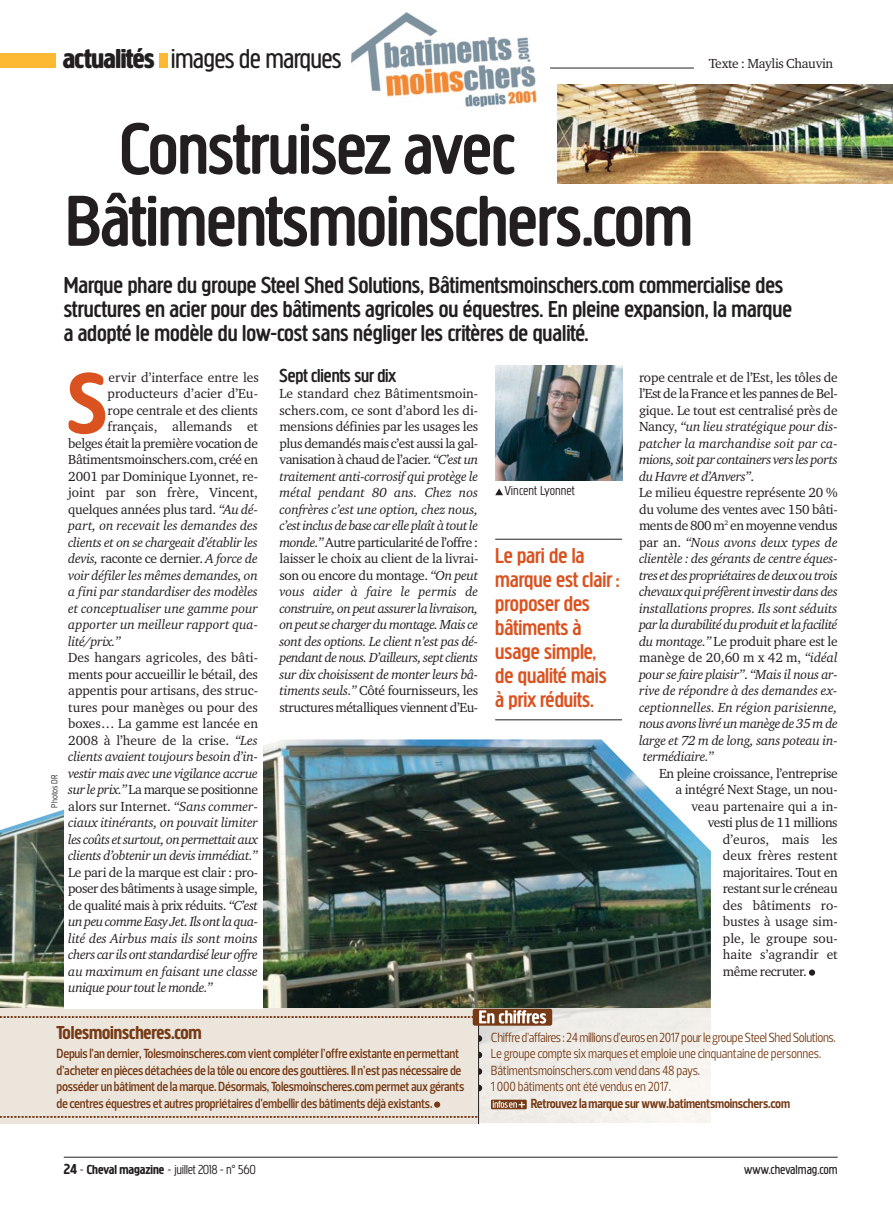
<style>
.page{position:relative;width:893px;height:1212px;background:#fff}
.page>*{position:absolute;margin:0;border:0;box-sizing:border-box;transform-origin:0 0}
.t1{font:700 88.65px "Creighton Pro";color:#da521f}
.t2{font:500 75px/72px "Creighton Pro";letter-spacing:-.01em;color:#231f20}
.t3{font:28.5px "Creighton Pro";letter-spacing:-.025em;color:#231f20}
.t4{font:500 24px/24px "Creighton Pro";color:#231f20}
.t5{font:500 22.5px/24px "Creighton Pro";color:#da521f}
.t6{font:700 19.5px "Creighton Pro";letter-spacing:-.005em;color:#763b16}
.t7{font:500 19.5px "Creighton Pro";letter-spacing:-.005em;color:#231f20}
.t8{font:italic 13.5px/16.5px "Charter ITC Std";letter-spacing:-.02em;color:#231f20;text-align:justify}
.t9{font:13.5px/16.5px "Charter ITC Std";letter-spacing:-.01em;color:#231f20;text-align:justify}
.t10{font:600 13.5px/16.5px "Prelo Condensed";letter-spacing:-.015em;color:#763b16}
.t11{font:13.5px/16.5px "Prelo Condensed";letter-spacing:-.015em;color:#763b16}
.t12{font:13.5px "Charter ITC Std";letter-spacing:-.03em;color:#231f20}
.t13{font:italic 13.5px "Charter ITC Std";color:#231f20}
.t14{font:700 13.5px "Prelo Condensed";letter-spacing:-.015em;color:#763b16}
.t15{font:300 13.5px "Creighton Pro";letter-spacing:-.025em;color:#231f20}
.t16{font:13.5px "Charter ITC Std";letter-spacing:-.035em;color:#231f20}
.t17{font:13.5px "Creighton Pro";color:#231f20}
.t18{font:300 13.5px "Creighton Pro";color:#231f20}
.t19{font:9px "Prelo Condensed";color:#231f20}
.s1{font-weight:800}
.s2{font-style:italic}
.s3{font-style:normal}
.s4{font-weight:700;font-size:15px}
.s5{font-weight:700}
</style>
<div class="page">
<div style="left:809px;top:969px;width:6px;height:7px;background:#231f20;border-radius:50%"></div>
<img style="left:0;top:739px;width:710px;height:270px">
<div style="left:0;top:1009px;width:478px;height:115px;background:#ece5dc"></div>
<svg style="left:479px;top:1122px;width:232px;height:2px"></svg>
<img style="left:479px;top:1009px;width:231px;height:113px">
<div style="left:434px;top:1101px;width:6px;height:7px;background:#763b16;border-radius:50%"></div>
<svg style="left:495px;top:488px;width:8px;height:7px"></svg>
<svg style="left:491px;top:1099px;width:36px;height:10px"></svg>
<hr style="left:64px;top:1157px;width:774px;height:1px;background:#231f20">
<svg style="left:479px;top:1035px;width:3px;height:7px"></svg>
<svg style="left:479px;top:1085px;width:3px;height:6px"></svg>
<svg style="left:479px;top:1052px;width:3px;height:6px"></svg>
<svg style="left:0;top:1116px;width:478px;height:1px"></svg>
<div style="left:0;top:53px;width:56px;height:15px;background:#fdb932"></div>
<div style="left:159px;top:53px;width:8px;height:15px;background:#fdb932"></div>
<img style="left:351px;top:13px;width:185px;height:94px">
<hr style="left:478px;top:1024px;width:1px;height:100px;background:#231f20">
<div style="left:64px;top:356px;width:198px;height:653px;background:#fff"></div>
<hr style="left:550px;top:68px;width:144px;height:1px;background:#231f20">
<hr style="left:495px;top:539px;width:127px;height:1px;background:#231f20">
<hr style="left:495px;top:719px;width:127px;height:1px;background:#231f20">
<img style="left:495px;top:365px;width:127px;height:116px">
<svg style="left:473px;top:1009px;width:79px;height:17px"></svg>
<svg style="left:0;top:1010px;width:546px;height:13px"></svg>
<svg style="left:479px;top:1068px;width:3px;height:7px"></svg>
<img style="left:557px;top:85px;width:336px;height:99px">
<h3 class="t3" style="left:63px;top:48px;width:280px"><span class="s1">actualités</span> images de marques</h3>
<p class="t9" style="left:709px;top:56px;width:126px">Texte : Maylis Chauvin</p>
<h2 class="t2" style="left:65px;top:118px;width:629px;text-indent:54px">Construisez avec<br>Bâtimentsmoinschers.com</h2>
<p class="t4" style="left:64px;top:275px;width:730px">Marque phare du groupe Steel Shed Solutions, Bâtimentsmoinschers.com commercialise des structures en acier pour des bâtiments agricoles ou équestres. En pleine expansion, la marque a adopté le modèle du low-cost sans négliger les critères de qualité.</p>
<p class="t19" style="left:50px;top:808px;width:34px;rotate:-90deg">Photos DR</p>
<h1 class="t1" style="left:68px;top:350px;width:40px">S</h1>
<p class="t9" style="left:109px;top:370px;width:152px">ervir d’interface entre les</p>
<p class="t9" style="left:108px;top:386px;width:152px">producteurs d’acier d’Eu-</p>
<p class="t9" style="left:108px;top:403px;width:152px">rope centrale et des clients</p>
<p class="t9" style="left:108px;top:419px;width:152px">français, allemands et</p>
<p class="t12" style="left:68px;top:438px;width:191px">belges était la première vocation de</p>
<p class="t12" style="left:68px;top:454px;width:191px">Bâtimentsmoinschers.com, créé en</p>
<p class="t9" style="left:68px;top:469px;width:191px">2001 par Dominique Lyonnet, re-</p>
<p class="t9" style="left:68px;top:485px;width:191px">joint par son frère, Vincent,</p>
<p class="t9" style="left:68px;top:502px;width:191px">quelques années plus tard. <span class="s2">“Au dé-</span></p>
<p class="t13" style="left:68px;top:520px;width:191px">part, on recevait les demandes des</p>
<p class="t8" style="left:68px;top:535px;width:191px">clients et on se chargeait d’établir les</p>
<p class="t9" style="left:68px;top:551px;width:191px"><span class="s2">devis,</span> raconte ce dernier. <span class="s2">A force de</span></p>
<p class="t8" style="left:68px;top:568px;width:191px">voir défiler les mêmes demandes, on</p>
<p class="t8" style="left:68px;top:584px;width:191px">a fini par standardiser des modèles</p>
<p class="t13" style="left:68px;top:603px;width:191px">et conceptualiser une gamme pour</p>
<p class="t13" style="left:68px;top:619px;width:191px">apporter un meilleur rapport qua-</p>
<p class="t8" style="left:68px;top:634px;width:54px">lité/prix.”</p>
<p class="t9" style="left:68px;top:650px;width:191px">Des hangars agricoles, des bâti&shy;ments pour accueillir le bétail, des appentis pour artisans, des struc&shy;tures pour manèges ou pour des boxes… La gamme est lancée en 2008 à l’heure de la crise. <span class="s2">“Les clients avaient toujours besoin d’in&shy;vestir mais avec une vigilance accrue sur le prix.”</span> La marque se positionne alors sur Internet. <span class="s2">“Sans commer&shy;ciaux itinérants, on pouvait limiter les coûts et surtout, on permettait aux clients d’obtenir un devis immédiat.”</span></p>
<p class="t8" style="left:68px;top:865px;width:191px"><span class="s3">Le pari de la marque est clair : pro&shy;poser des bâtiments à usage simple, de qualité mais à prix réduits.</span> “C’est un peu comme Easy Jet. Ils ont la qua&shy;lité des Airbus mais ils sont moins chers car ils ont standardisé leur offre au maximum en faisant une classe unique pour tout le monde.”</p>
<h3 class="t7" style="left:279px;top:369px;width:118px">Sept clients sur dix</h3>
<p class="t8" style="left:279px;top:386px;width:200px"><span class="s3">Le standard chez Bâtimentsmoin&shy;schers.com, ce sont d’abord les di&shy;mensions définies par les usages les plus demandés mais c’est aussi la gal&shy;vanisation à chaud de l’acier.</span> “C’est un traitement anti-corrosif qui protège le métal pendant 80 ans. Chez nos confrères c’est une option, chez nous, c’est inclus de base car elle plaît à tout le monde.” <span class="s3">Autre particularité de l’offre : laisser le choix au client de la livrai&shy;son ou encore du montage.</span> “On peut vous aider à faire le permis de construire, on peut assurer la livraison, on peut se charger du montage. Mais ce sont des options. Le client n’est pas dé&shy;pendant de nous. D’ailleurs, sept clients sur dix choisissent de monter leurs bâ&shy;timents seuls.” <span class="s3">Côté fournisseurs, les structures métalliques viennent d’Eu-</span></p>
<h3 class="t6" style="left:56px;top:1021px;width:147px">Tolesmoinscheres.com</h3>
<p class="t10" style="left:56px;top:1047px;width:409px">Depuis l’an dernier, Tolesmoinscheres.com vient compléter l’offre existante en permettant d’acheter en pièces détachées de la tôle ou encore des gouttières. Il n’est pas nécessaire de posséder un bâtiment de la marque. Désormais, Tolesmoinscheres.com permet aux gérants de centres équestres et autres propriétaires d’embellir des bâtiments déjà existants.</p>
<p class="t18" style="left:505px;top:485px;width:71px">Vincent Lyonnet</p>
<h3 class="t5" style="left:495px;top:545px;width:126px">Le pari de la marque est clair : proposer des bâtiments à usage simple, de qualité mais à prix réduits.</h3>
<p class="t8" style="left:639px;top:370px;width:200px;text-align:left"><span class="s3">rope centrale et de l’Est, les tôles de l’Est de la France et les pannes de Bel&shy;gique. Le tout est centralisé près de Nancy,</span> “un lieu stratégique pour dis&shy;patcher la marchandise soit par ca&shy;mions, soit par containers vers les ports du Havre et d’Anvers”<span class="s3">.<br>Le milieu équestre représente 20 % du volume des ventes avec 150 bâti&shy;ments de 800 m</span><sup>2</sup> <span class="s3">en moyenne vendus par an.</span> “Nous avons deux types de clientèle : des gérants de centre éques&shy;tres et des propriétaires de deux ou trois chevaux qui préfèrent investir dans des installations propres. Ils sont séduits par la durabilité du produit et la facilité du montage.” <span class="s3">Le produit phare est le manège de 20,60 m x 42 m,</span> “idéal pour se faire plaisir”<span class="s3">.</span> “Mais il nous ar&shy;rive de répondre à des demandes ex&shy;ceptionnelles. En région parisienne, nous avons livré un manège de 35 m de large et 72 m de long, sans poteau in&shy;termédiaire.”</p>
<p class="t9" style="left:659px;top:766px;width:180px">En pleine croissance, l’entreprise</p>
<p class="t9" style="left:675px;top:782px;width:164px">a intégré Next Stage, un nou-</p>
<p class="t9" style="left:691px;top:799px;width:148px">veau partenaire qui a in-</p>
<p class="t12" style="left:708px;top:817px;width:131px">vesti plus de 11 millions</p>
<p class="t9" style="left:723px;top:832px;width:116px">d’euros, mais les</p>
<p class="t9" style="left:723px;top:848px;width:116px">deux frères restent</p>
<p class="t9" style="left:723px;top:865px;width:116px">majoritaires. Tout en</p>
<p class="t16" style="left:723px;top:883px;width:116px">restant sur le créneau</p>
<p class="t9" style="left:723px;top:898px;width:116px">des bâtiments ro-</p>
<p class="t9" style="left:723px;top:914px;width:116px">bustes à usage sim-</p>
<p class="t9" style="left:723px;top:931px;width:116px">ple, le groupe sou-</p>
<p class="t9" style="left:723px;top:947px;width:116px">haite s’agrandir et</p>
<p class="t12" style="left:723px;top:966px;width:86px">même recruter.</p>
<p class="t11" style="left:491px;top:1029px;width:346px">Chiffre d’affaires : 24 millions d’euros en 2017 pour le groupe Steel Shed Solutions.<br>Le groupe compte six marques et emploie une cinquantaine de personnes.<br>Bâtimentsmoinschers.com vend dans 48 pays.<br>1 000 bâtiments ont été vendus en 2017.</p>
<p class="t14" style="left:531px;top:1095px;width:261px">Retrouvez la marque sur www.batimentsmoinschers.com</p>
<p class="t15" style="left:64px;top:1164px;width:194px"><span class="s4">24</span> - <span class="s5">Cheval magazine</span> - juillet 2018 - n° 560</p>
<p class="t17" style="left:744px;top:1164px;width:95px">www.chevalmag.com</p>
</div>
